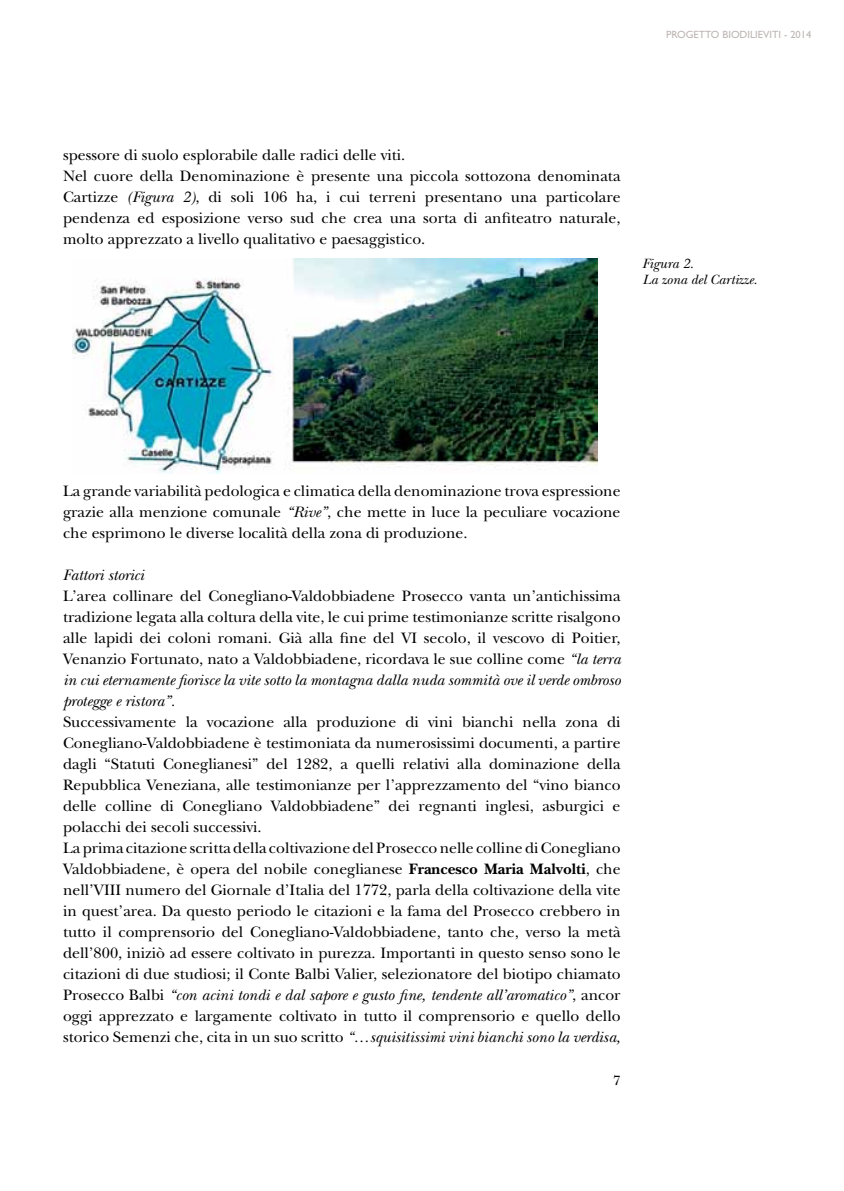
<style>
.page{position:relative;width:844px;height:1191px;background:#fff}
.page>*{position:absolute;margin:0;border:0;box-sizing:border-box;transform-origin:0 0}
.t1{font:15.75px/21px "New Baskerville Std";color:#000}
.t2{font:italic 15.75px "New Baskerville Std";color:#000}
.t3{font:italic 14px/16.8px "New Baskerville Std";color:#000}
.t4{font:14px "New Baskerville Std";color:#000}
.t5{font:10.5px "Gill Sans Std";color:#bdb6b3}
.s1{font-style:italic}
.s2{font-weight:700}
</style>
<div class="page">
<img style="left:72px;top:258px;width:525px;height:215px">
<p class="t5" style="left:666px;top:28px;width:147px">PROGETTO BIODILIEVITI - 2014</p>
<p class="t1" style="left:63px;top:144px;width:559px">spessore di suolo esplorabile dalle radici delle viti.<br>Nel cuore della Denominazione è presente una piccola sottozona denominata Cartizze <span class="s1">(Figura 2)</span>, di soli 106 ha, i cui terreni presentano una particolare pendenza ed esposizione verso sud che crea una sorta di anfiteatro naturale, molto apprezzato a livello qualitativo e paesaggistico.</p>
<p class="t3" style="left:642px;top:255px;width:116px">Figura 2.<br>La zona del Cartizze.</p>
<p class="t1" style="left:63px;top:480px;width:559px;text-align:justify">La grande variabilità pedologica e climatica della denominazione trova espressione grazie alla menzione comunale <span class="s1">“Rive”</span>, che mette in luce la peculiare vocazione che esprimono le diverse località della zona di produzione.</p>
<p class="t2" style="left:63px;top:565px;width:82px">Fattori storici</p>
<p class="t1" style="left:63px;top:585px;width:559px;text-align:justify">L’area collinare del Conegliano-Valdobbiadene Prosecco vanta un’antichissima tradizione legata alla coltura della vite, le cui prime testimonianze scritte risalgono alle lapidi dei coloni romani. Già alla fine del VI secolo, il vescovo di Poitier, Venanzio Fortunato, nato a Valdobbiadene, ricordava le sue colline come <span class="s1">“la terra in cui eternamente fiorisce la vite sotto la montagna dalla nuda sommità ove il verde ombroso protegge e ristora”.</span></p>
<p class="t1" style="left:63px;top:711px;width:559px">Successivamente la vocazione alla produzione di vini bianchi nella zona di Conegliano-Valdobbiadene è testimoniata da numerosissimi documenti, a partire dagli “Statuti Coneglianesi” del 1282, a quelli relativi alla dominazione della Repubblica Veneziana, alle testimonianze per l’apprezzamento del “vino bianco delle colline di Conegliano Valdobbiadene” dei regnanti inglesi, asburgici e polacchi dei secoli successivi.<br>La prima citazione scritta della coltivazione del Prosecco nelle colline di Conegliano Valdobbiadene, è opera del nobile coneglianese <span class="s2">Francesco Maria Malvolti</span>, che nell’VIII numero del Giornale d’Italia del 1772, parla della coltivazione della vite in quest’area. Da questo periodo le citazioni e la fama del Prosecco crebbero in tutto il comprensorio del Conegliano-Valdobbiadene, tanto che, verso la metà dell’800, iniziò ad essere coltivato in purezza. Importanti in questo senso sono le citazioni di due studiosi; il Conte Balbi Valier, selezionatore del biotipo chiamato Prosecco Balbi <span class="s1">“con acini tondi e dal sapore e gusto fine, tendente all’aromatico”</span>, ancor oggi apprezzato e largamente coltivato in tutto il comprensorio e quello dello storico Semenzi che, cita in un suo scritto <span class="s1">“…squisitissimi vini bianchi sono la verdisa,</span></p>
<p class="t4" style="left:613px;top:1072px;width:9px">7</p>
</div>
